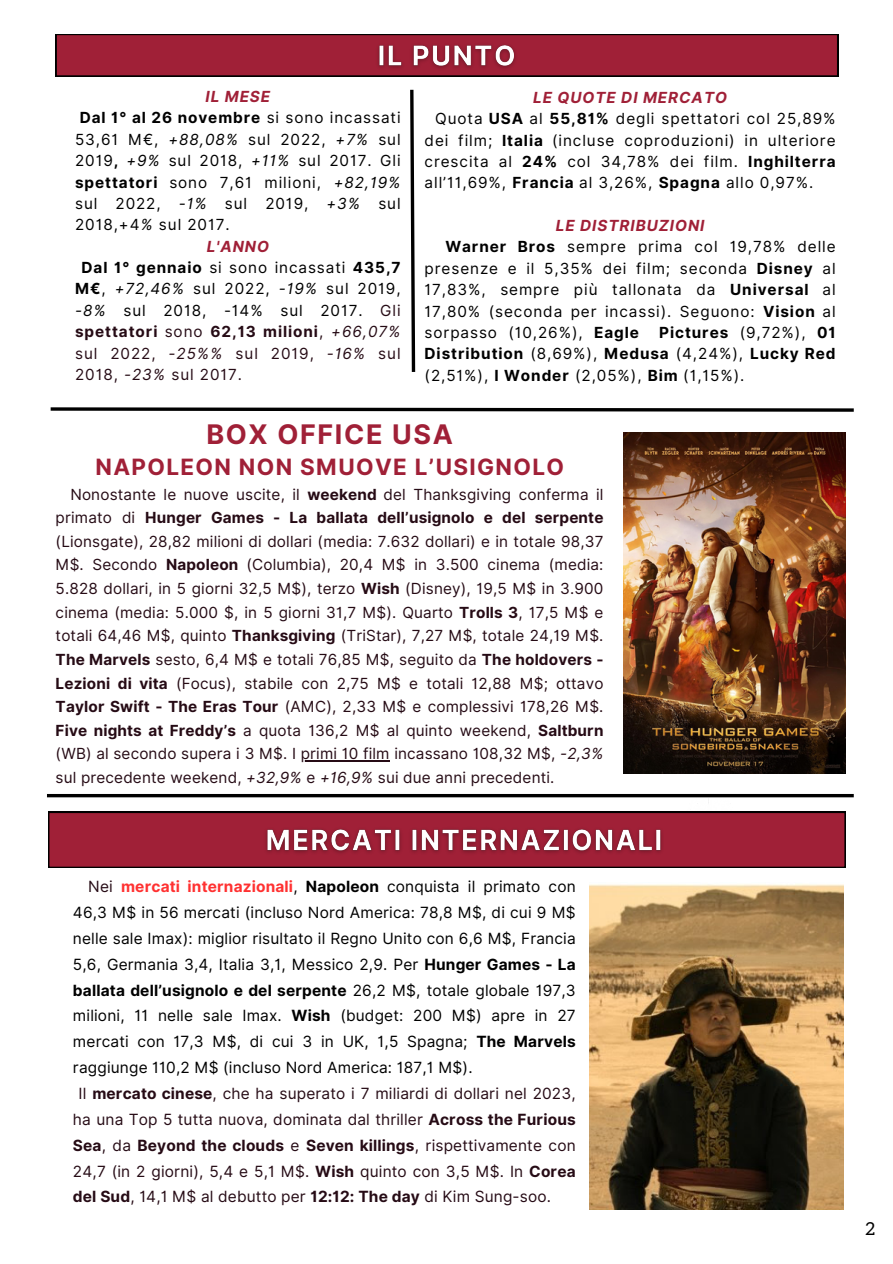
<style>
.page{position:relative;width:893px;height:1264px;background:#fff}
.page>*{position:absolute;margin:0;border:0;box-sizing:border-box;transform-origin:0 0}
.t1{font:700 27px "Inter";letter-spacing:.06em;color:#a02037}
.t2{font:700 22.5px "Inter";letter-spacing:.06em;color:#a02037}
.t3{font:18px "Aleo";color:#000}
.t4{font:15.45px/25.8px "Inter";letter-spacing:.01em;color:#000;text-align:justify}
.t5{font:15.45px/25.8px "Inter";letter-spacing:.01em;color:#260b15;text-align:justify}
.t6{font:15.3px/21.3px "Inter";letter-spacing:.06em;color:#000;text-align:justify}
.t7{font:15.3px/23.5px "Inter";letter-spacing:.01em;color:#260b15;text-align:justify}
.t8{font:italic 700 15.3px "Inter";letter-spacing:.06em;color:#a02037}
.s1{font-weight:700}
.s2{font-style:italic}
.s3{color:#260b15}
.s4{font-weight:700;color:#260b15}
.s5{font-style:italic;color:#260b15}
.s6{font-weight:700;color:#ff3131}
</style>
<div class="page">
<img style="left:685px;top:797px;width:49px;height:15px">
<svg style="left:56px;top:34px;width:782px;height:42px;background:#971e33"></svg>
<svg style="left:50px;top:407px;width:804px;height:5px"></svg>
<hr style="left:47px;top:794px;width:806px;height:3px;background:#000">
<svg style="left:48px;top:812px;width:797px;height:55px;background:#991e34"></svg>
<svg style="left:410px;top:89px;width:6px;height:283px"></svg>
<img style="left:623px;top:432px;width:222px;height:341px">
<hr style="left:301px;top:760px;width:89px;height:1px;background:#260b15">
<img style="left:589px;top:884px;width:254px;height:325px">
<img style="left:371px;top:39px;width:150px;height:36px">
<img style="left:261px;top:822px;width:407px;height:37px">
<p class="t8" style="left:205px;top:87px;width:66px">IL MESE</p>
<p class="t6" style="left:75px;top:107px;width:327px;text-indent:5px"><span class="s1">Dal 1° al 26 novembre</span> si sono incassati 53,61 M€, <span class="s2">+88,08%</span> sul 2022, <span class="s2">+7%</span> sul 2019<span class="s1">,</span> <span class="s2">+9%</span> sul 2018, <span class="s2">+11%</span> sul 2017. Gli <span class="s1">spettatori</span> sono 7,61 milioni, <span class="s2">+82,19% </span>sul 2022, <span class="s2">-1%</span> sul 2019, <span class="s2">+3%</span> sul 2018,+4<span class="s2">%</span> sul 2017.</p>
<p class="t8" style="left:207px;top:237px;width:64px">L'ANNO</p>
<p class="t6" style="left:75px;top:257px;width:327px;text-indent:7px"><span class="s1">Dal 1° gennaio</span> si sono incassati <span class="s1">435,7<br>M€</span>, <span class="s2">+72,46%</span> sul 2022, <span class="s2">-19%</span> sul 2019, <span class="s2">-8%</span> sul 2018, -14% sul 2017. <span class="s3">Gli </span><span class="s4">spettatori</span> <span class="s3">sono</span> <span class="s4">62,13 milioni</span><span class="s3">,</span> <span class="s5">+66,07% </span><span class="s3">sul 2022,</span> <span class="s5">-25%%</span> <span class="s3">sul 2019,</span> <span class="s5">-16%</span> <span class="s3">sul 2018,</span> <span class="s5">-23%</span> <span class="s3">sul 2017.</span></p>
<p class="t8" style="left:533px;top:88px;width:195px">LE QUOTE DI MERCATO</p>
<p class="t6" style="left:424px;top:108px;width:412px;text-indent:11px">Quota <span class="s1">USA</span> al <span class="s1">55,81%</span> degli spettatori col 25,89% dei film; <span class="s1">Italia</span> (incluse coproduzioni) in ulteriore crescita al <span class="s1">24%</span> col 34,78% dei film. <span class="s1">Inghilterra </span>all’11,69%, <span class="s1">Francia</span> al 3,26%, <span class="s1">Spagna</span> allo 0,97%.</p>
<p class="t8" style="left:555px;top:216px;width:150px">LE DISTRIBUZIONI</p>
<p class="t6" style="left:424px;top:236px;width:412px;text-indent:21px"><span class="s1">Warner Bros</span> sempre prima col 19,78% delle presenze e il 5,35% dei film; seconda <span class="s1">Disney</span> al 17,83%, sempre più tallonata da <span class="s1">Universal</span> al 17,80% (seconda per incassi). Seguono: <span class="s1">Vision</span> al sorpasso (10,26%), <span class="s1">Eagle</span></p>
<p class="t6" style="left:424px;top:322px;width:412px;text-indent:234px"><span class="s1">Pictures</span> (9,72%), <span class="s1">01<br>Distribution</span> (8,69%), <span class="s1">Medusa</span> (4,24%), <span class="s1">Lucky Red </span>(2,51%), <span class="s1">I Wonder</span> (2,05%), <span class="s1">Bim</span> (1,15%).</p>
<p class="t1" style="left:206px;top:417px;width:248px">BOX OFFICE USA</p>
<p class="t2" style="left:95px;top:453px;width:470px">NAPOLEON NON SMUOVE L’USIGNOLO</p>
<p class="t7" style="left:56px;top:482px;width:549px;text-indent:15px">Nonostante le nuove uscite, il <span class="s1">weekend</span> del Thanksgiving conferma il primato di <span class="s1">Hunger Games - La ballata dell’usignolo e del serpente </span>(Lionsgate), 28,82 milioni di dollari (media: 7.632 dollari) e in totale 98,37<br>M$. Secondo <span class="s1">Napoleon</span> (Columbia), 20,4 M$ in 3.500 cinema (media:<br>5.828 dollari, in 5 giorni 32,5 M$), terzo <span class="s1">Wish</span> (Disney), 19,5 M$ in 3.900 cinema (media: 5.000 $, in 5 giorni 31,7 M$). Quarto <span class="s1">Trolls 3</span>, 17,5 M$ e totali 64,46 M$, quinto <span class="s1">Thanksgiving</span> (TriStar), 7,27 M$, totale 24,19 M$.<br><span class="s1">The Marvels</span> sesto, 6,4 M$ e totali 76,85 M$, seguito da <span class="s1">The holdovers - Lezioni di vita</span> (Focus), stabile con 2,75 M$ e totali 12,88 M$; ottavo <span class="s1">Taylor Swift - The Eras Tour</span> (AMC), 2,33 M$ e complessivi 178,26 M$.<br><span class="s1">Five nights at Freddy’s</span> a quota 136,2 M$ al quinto weekend, <span class="s1">Saltburn </span>(WB) al secondo supera i 3 M$. I primi 10 film incassano 108,32 M$, <span class="s2">-2,3% </span>sul precedente weekend, <span class="s2">+32,9%</span> e <span class="s2">+16,9%</span> sui due anni precedenti.</p>
<p class="t4" style="left:73px;top:873px;width:504px;text-indent:15px"><span class="s3">Nei</span> <span class="s6">mercati internazionali</span>, <span class="s1">Napoleon</span> conquista il primato con 46,3 M$ in 56 mercati (incluso Nord America: 78,8 M$, di cui 9 M$ nelle sale Imax): miglior risultato il Regno Unito con 6,6 M$, Francia 5,6, Germania 3,4, Italia 3,1, Messico 2,9. Per <span class="s1">Hunger Games - La ballata dell’usignolo e del serpente</span> 26,2 M$, totale globale 197,3 milioni, 11 nelle sale Imax. <span class="s1">Wish</span> (budget: 200 M$) apre in 27 mercati con 17,3 M$, di cui 3 in UK, 1,5 Spagna; <span class="s1">The Marvels </span>raggiunge 110,2 M$ (incluso Nord America: 187,1 M$).</p>
<p class="t5" style="left:73px;top:1080px;width:504px;text-indent:6px">Il <span class="s1">mercato cinese</span>, che ha superato i 7 miliardi di dollari nel 2023, ha una Top 5 tutta nuova, dominata dal thriller <span class="s1">Across the Furious Sea</span>, da <span class="s1">Beyond the clouds</span> e <span class="s1">Seven killings</span>, rispettivamente con 24,7 (in 2 giorni), 5,4 e 5,1 M$. <span class="s1">Wish</span> quinto con 3,5 M$. In <span class="s1">Corea del Sud</span>, 14,1 M$ al debutto per <span class="s1">12:12: The day</span> di Kim Sung-soo.</p>
<p class="t3" style="left:865px;top:1218px;width:11px">2</p>
</div>
